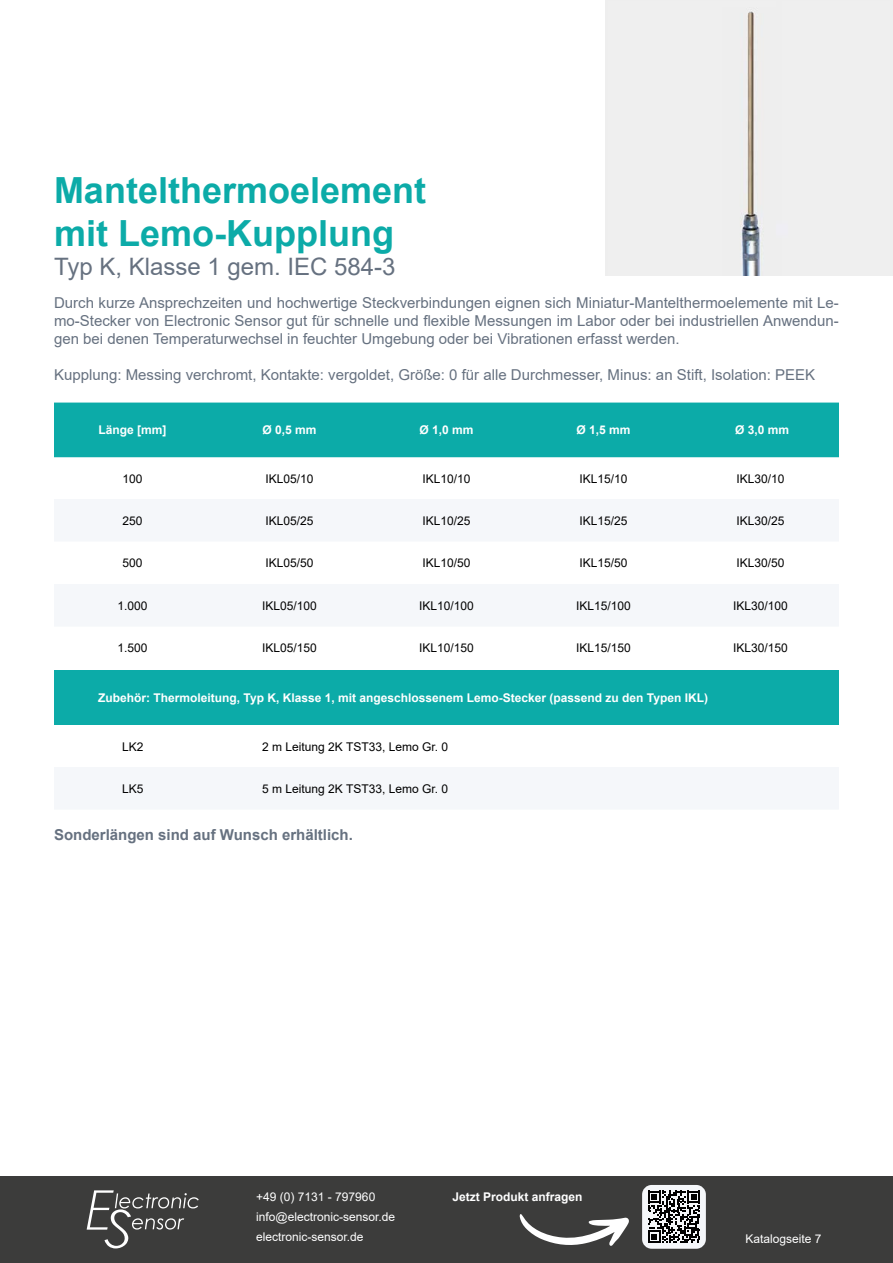
<style>
.page{position:relative;width:893px;height:1263px;background:#fff}
.page>*{position:absolute;margin:0;border:0;box-sizing:border-box;transform-origin:0 0}
.t1{font:700 36px/43.2px "Arial";color:#0caba8}
.t2{font:24px "Arial";color:#667180}
.t3{font:15px/18px "Arial";color:#667180;text-align:justify}
.t4{font:700 15px "Arial";color:#667180}
.t5{font:12px "Arial";color:#000}
.t6{font:700 12px "Arial";color:#fff}
.t7{font:12px/20.4px "Arial";color:#fff}
</style>
<div class="page">
<div style="left:0;top:1176px;width:893px;height:87px;background:#3c3c3b"></div>
<svg style="left:520px;top:1214px;width:109px;height:32px"></svg>
<div style="left:642px;top:1185px;width:64px;height:64px;background:#f5f7fa;border-radius:10px"></div>
<svg style="left:648px;top:1190px;width:52px;height:53px"></svg>
<svg style="left:87px;top:1190px;width:112px;height:58px"></svg>
<div style="left:54px;top:403px;width:785px;height:54px;background:#0caba8"></div>
<div style="left:54px;top:670px;width:785px;height:54px;background:#0caba8"></div>
<div style="left:605px;top:0;width:288px;height:276px;background:#eee"></div>
<img style="left:741px;top:11px;width:20px;height:264px">
<h1 class="t1" style="left:54px;top:169px;width:374px">Mantelthermoelement mit Lemo-Kupplung</h1>
<h2 class="t2" style="left:54px;top:250px;width:343px">Typ K, Klasse 1 gem. IEC 584-3</h2>
<p class="t3" style="left:54px;top:293px;width:786px">Durch kurze Ansprechzeiten und hochwertige Steckverbindungen eignen sich Miniatur-Mantelthermoelemente mit Le&shy;mo-Stecker von Electronic Sensor gut für schnelle und flexible Messungen im Labor oder bei industriellen Anwendun&shy;gen bei denen Temperaturwechsel in feuchter Umgebung oder bei Vibrationen erfasst werden.</p>
<p class="t3" style="left:54px;top:365px;width:763px">Kupplung: Messing verchromt, Kontakte: vergoldet, Größe: 0 für alle Durchmesser, Minus: an Stift, Isolation: PEEK</p>
<p class="t6" style="left:98px;top:422px;width:70px">Länge [mm]</p>
<p class="t6" style="left:262px;top:422px;width:56px">Ø 0,5 mm</p>
<p class="t6" style="left:419px;top:422px;width:56px">Ø 1,0 mm</p>
<p class="t6" style="left:576px;top:422px;width:56px">Ø 1,5 mm</p>
<p class="t6" style="left:735px;top:422px;width:56px">Ø 3,0 mm</p>
<p class="t5" style="left:122px;top:470px;width:22px">100</p>
<p class="t5" style="left:265px;top:470px;width:50px">IKL05/10</p>
<p class="t5" style="left:422px;top:470px;width:50px">IKL10/10</p>
<p class="t5" style="left:579px;top:470px;width:50px">IKL15/10</p>
<p class="t5" style="left:736px;top:470px;width:50px">IKL30/10</p>
<p class="t5" style="left:122px;top:512px;width:22px">250</p>
<p class="t5" style="left:265px;top:512px;width:50px">IKL05/25</p>
<p class="t5" style="left:422px;top:512px;width:50px">IKL10/25</p>
<p class="t5" style="left:579px;top:512px;width:50px">IKL15/25</p>
<p class="t5" style="left:736px;top:512px;width:50px">IKL30/25</p>
<p class="t5" style="left:122px;top:555px;width:22px">500</p>
<p class="t5" style="left:265px;top:555px;width:50px">IKL05/50</p>
<p class="t5" style="left:422px;top:555px;width:50px">IKL10/50</p>
<p class="t5" style="left:579px;top:555px;width:50px">IKL15/50</p>
<p class="t5" style="left:736px;top:555px;width:50px">IKL30/50</p>
<p class="t5" style="left:117px;top:597px;width:32px">1.000</p>
<p class="t5" style="left:262px;top:597px;width:56px">IKL05/100</p>
<p class="t5" style="left:419px;top:597px;width:56px">IKL10/100</p>
<p class="t5" style="left:576px;top:597px;width:56px">IKL15/100</p>
<p class="t5" style="left:733px;top:597px;width:56px">IKL30/100</p>
<p class="t5" style="left:117px;top:640px;width:32px">1.500</p>
<p class="t5" style="left:262px;top:640px;width:56px">IKL05/150</p>
<p class="t5" style="left:419px;top:640px;width:56px">IKL10/150</p>
<p class="t5" style="left:576px;top:640px;width:56px">IKL15/150</p>
<p class="t5" style="left:733px;top:640px;width:56px">IKL30/150</p>
<p class="t6" style="left:98px;top:689px;width:611px">Zubehör: Thermoleitung, Typ K, Klasse 1, mit angeschlossenem Lemo-Stecker (passend zu den Typen IKL)</p>
<p class="t5" style="left:122px;top:738px;width:23px">LK2</p>
<p class="t5" style="left:262px;top:738px;width:187px">2 m Leitung 2K TST33, Lemo Gr. 0</p>
<p class="t5" style="left:122px;top:780px;width:23px">LK5</p>
<p class="t5" style="left:262px;top:780px;width:187px">5 m Leitung 2K TST33, Lemo Gr. 0</p>
<p class="t4" style="left:54px;top:825px;width:300px">Sonderlängen sind auf Wunsch erhältlich.</p>
<p class="t7" style="left:256px;top:1186px;width:140px">+49 (0) 7131 - 797960 info@electronic-sensor.de electronic-sensor.de</p>
<p class="t6" style="left:452px;top:1188px;width:132px">Jetzt Produkt anfragen</p>
<p class="t7" style="left:745px;top:1228px;width:77px">Katalogseite 7</p>
</div>
